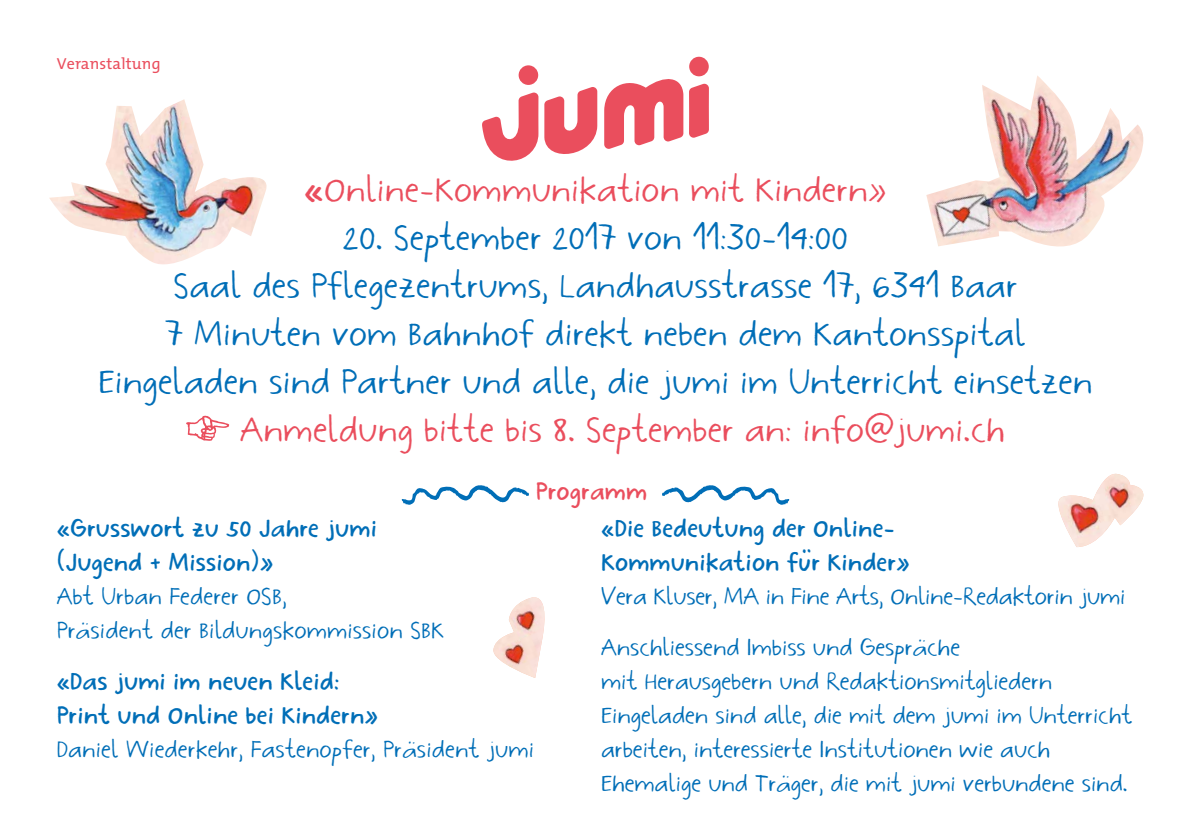
<style>
.page{position:relative;width:1191px;height:840px;background:#fff}
.page>*{position:absolute;margin:0;border:0;box-sizing:border-box;transform-origin:0 0}
.t1{font:44px/48px "Vera";letter-spacing:.005em;color:#006eb7;text-align:center}
.t2{font:44px "Vera";letter-spacing:.005em;color:#ea4e5d}
.t3{font:30px/34px "Vera";color:#006eb7}
.t4{font:700 30px/34px "Vera";letter-spacing:.005em;color:#006eb7}
.t5{font:700 30px "Vera";letter-spacing:.005em;color:#ea4e5d}
.t6{font:16px "The Mix";letter-spacing:.01em;color:#ea4e5d}
.s1{font-weight:700}
</style>
<div class="page">
<div style="left:518px;top:65px;width:20px;height:20px;background:#ea4e5d;border-radius:50%"></div>
<div style="left:689px;top:57px;width:20px;height:19px;background:#ea4e5d;border-radius:50%"></div>
<svg style="left:689px;top:84px;width:20px;height:54px"></svg>
<svg style="left:482px;top:92px;width:56px;height:69px"></svg>
<svg style="left:544px;top:87px;width:53px;height:67px"></svg>
<svg style="left:604px;top:79px;width:79px;height:70px"></svg>
<svg style="left:186px;top:415px;width:43px;height:26px"></svg>
<img style="left:926px;top:75px;width:218px;height:172px">
<img style="left:49px;top:99px;width:218px;height:166px">
<img style="left:1058px;top:473px;width:86px;height:73px">
<img style="left:493px;top:597px;width:52px;height:80px">
<svg style="left:662px;top:485px;width:127px;height:20px"></svg>
<svg style="left:401px;top:485px;width:128px;height:20px"></svg>
<p class="t6" style="left:57px;top:50px;width:105px">Veranstaltung</p>
<h1 class="t2" style="left:304px;top:169px;width:584px"><span class="s1">«</span>Online-Kommunikation mit Kindern»</h1>
<h1 class="t1" style="left:98px;top:215px;width:995px">20. September 2017 von 11:30-14:00<br>Saal des Pflegezentrums, Landhausstrasse 17, 6341 Baar<br>7 Minuten vom Bahnhof direkt neben dem Kantonsspital Eingeladen sind Partner und alle, die jumi im Unterricht einsetzen</h1>
<h1 class="t2" style="left:240px;top:409px;width:766px">Anmeldung bitte bis 8. September an: info@jumi.ch</h1>
<p class="t5" style="left:536px;top:477px;width:113px">Programm</p>
<p class="t4" style="left:57px;top:512px;width:322px">«Grusswort zu 50 Jahre jumi (Jugend + Mission)»</p>
<p class="t3" style="left:57px;top:580px;width:389px">Abt Urban Federer OSB,<br>Präsident der Bildungskommission SBK</p>
<p class="t4" style="left:57px;top:665px;width:323px">«Das jumi im neuen Kleid:<br>Print und Online bei Kindern»</p>
<p class="t3" style="left:57px;top:733px;width:479px">Daniel Wiederkehr, Fastenopfer, Präsident jumi</p>
<p class="t4" style="left:601px;top:512px;width:310px">«Die Bedeutung der Online-<br>Kommunikation für Kinder»</p>
<p class="t3" style="left:601px;top:572px;width:526px;line-height:51px">Vera Kluser, MA in Fine Arts, Online-Redaktorin jumi<br>Anschliessend Imbiss und Gespräche</p>
<p class="t3" style="left:601px;top:665px;width:532px">mit Herausgebern und Redaktionsmitgliedern Eingeladen sind alle, die mit dem jumi im Unterricht arbeiten, interessierte Institutionen wie auch Ehemalige und Träger, die mit jumi verbundene sind.</p>
</div>
